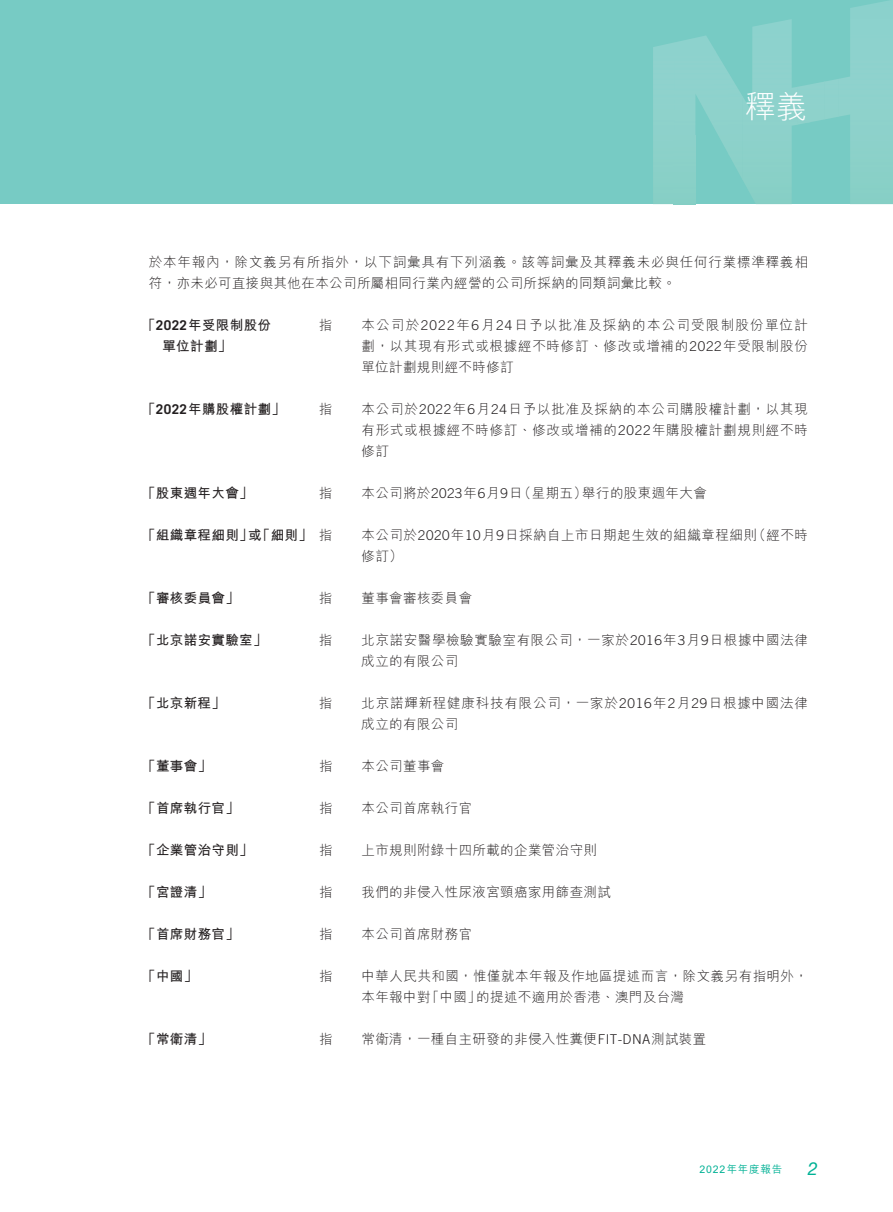
<style>
.page{position:relative;width:893px;height:1212px;background:#fff}
.page>*{position:absolute;margin:0;border:0;box-sizing:border-box;transform-origin:0 0}
.t1{font:300 31.5px "M Hei HK";color:#fff}
.t2{font:italic 18px "Helvetica Neue LT Std";color:#00b195}
.t3{font:300 13.5px/21px "M Hei HK";letter-spacing:.04em;color:#231f20}
.t4{font:700 13.5px/21px "M Hei HK";letter-spacing:.03em;color:#231f20}
.t5{font:300 13.5px/21px "M Hei HK";letter-spacing:.065em;color:#231f20}
.t6{font:300 13.5px "M Hei HK";letter-spacing:.06em;color:#231f20}
.t7{font:300 13.5px "M Hei HK";letter-spacing:.09em;color:#231f20}
.t8{font:500 10.5px "M Hei HK";letter-spacing:.08em;color:#00b195}
.s1{font-family:"Trade Gothic LT Std"}
</style>
<div class="page">
<div style="left:0;top:0;width:893px;height:204px;background:#77cbc4"></div>
<img style="left:839px;top:0;width:54px;height:204px">
<img style="left:743px;top:19px;width:54px;height:185px">
<img style="left:674px;top:36px;width:41px;height:100px">
<div style="left:653px;top:43px;width:21px;height:161px;background:#8dd1cb"></div>
<img style="left:715px;top:51px;width:14px;height:103px">
<img style="left:729px;top:74px;width:14px;height:106px">
<img style="left:825px;top:79px;width:14px;height:40px">
<img style="left:797px;top:81px;width:28px;height:41px">
<img style="left:797px;top:122px;width:13px;height:3px">
<img style="left:674px;top:136px;width:21px;height:68px">
<h1 class="t1" style="left:745px;top:90px;width:64px">釋義</h1>
<p class="t5" style="left:149px;top:252px;width:661px">於本年報內，除文義另有所指外，以下詞彙具有下列涵義。該等詞彙及其釋義未必與任何行業標準釋義相符，亦未必可直接與其他在本公司所屬相同行業內經營的公司所採納的同類詞彙比較。</p>
<p class="t4" style="left:162px;top:314px;width:110px;text-indent:-20px">「<span class="s1">2022</span>年受限制股份單位計劃「</p>
<p class="t7" style="left:361px;top:318px;width:448px">本公司於<span class="s1">2022</span>年<span class="s1">6</span>月<span class="s1">24</span>日予以批准及採納的本公司受限制股份單位計</p>
<p class="t3" style="left:319px;top:315px;width:15px">指</p>
<p class="t3" style="left:361px;top:336px;width:448px">劃，以其現有形式或根據經不時修訂、修改或增補的<span class="s1">2022</span>年受限制股份單位計劃規則經不時修訂</p>
<p class="t6" style="left:361px;top:402px;width:448px">本公司於<span class="s1">2022</span>年<span class="s1">6</span>月<span class="s1">24</span>日予以批准及採納的本公司購股權計劃，以其現</p>
<p class="t4" style="left:142px;top:398px;width:144px">「<span class="s1">2022</span>年購股權計劃」</p>
<p class="t3" style="left:319px;top:399px;width:15px">指</p>
<p class="t4" style="left:142px;top:482px;width:112px">「股東週年大會」</p>
<p class="t3" style="left:319px;top:483px;width:15px">指</p>
<p class="t3" style="left:361px;top:420px;width:448px">有形式或根據經不時修訂、修改或增補的<span class="s1">2022</span>年購股權計劃規則經不時修訂</p>
<p class="t3" style="left:582px;top:483px;width:126px">舉行的股東週年大會</p>
<p class="t3" style="left:518px;top:483px;width:71px">（星期五）</p>
<p class="t3" style="left:361px;top:483px;width:163px">本公司將於<span class="s1">2023</span>年<span class="s1">6</span>月<span class="s1">9</span>日</p>
<p class="t4" style="left:142px;top:524px;width:171px">「組織章程細則」「細則」</p>
<p class="t4" style="left:248px;top:524px;width:15px">或</p>
<p class="t3" style="left:319px;top:525px;width:15px">指</p>
<p class="t3" style="left:752px;top:525px;width:57px">（經不時</p>
<p class="t3" style="left:361px;top:525px;width:397px">本公司於<span class="s1">2020</span>年<span class="s1">10</span>月<span class="s1">9</span>日採納自上市日期起生效的組織章程細則</p>
<p class="t4" style="left:142px;top:587px;width:98px">「審核委員會」</p>
<p class="t3" style="left:319px;top:588px;width:15px">指</p>
<p class="t3" style="left:361px;top:546px;width:43px">修訂(</p>
<p class="t3" style="left:361px;top:588px;width:112px">董事會審核委員會</p>
<p class="t4" style="left:142px;top:629px;width:126px">「北京諾安實驗室」</p>
<p class="t3" style="left:319px;top:630px;width:15px">指</p>
<p class="t3" style="left:361px;top:630px;width:448px">北京諾安醫學檢驗實驗室有限公司，一家於<span class="s1">2016</span>年<span class="s1">3</span>月<span class="s1">9</span>日根據中國法律</p>
<p class="t4" style="left:142px;top:692px;width:84px">「北京新程」</p>
<p class="t3" style="left:319px;top:693px;width:15px">指</p>
<p class="t3" style="left:361px;top:651px;width:98px">成立的有限公司</p>
<p class="t6" style="left:361px;top:696px;width:448px">北京諾輝新程健康科技有限公司，一家於<span class="s1">2016</span>年<span class="s1">2</span>月<span class="s1">29</span>日根據中國法律</p>
<p class="t4" style="left:142px;top:755px;width:71px">「董事會」</p>
<p class="t3" style="left:319px;top:756px;width:15px">指</p>
<p class="t3" style="left:361px;top:714px;width:98px">成立的有限公司</p>
<p class="t3" style="left:361px;top:756px;width:84px">本公司董事會</p>
<p class="t4" style="left:142px;top:797px;width:98px">「首席執行官」</p>
<p class="t3" style="left:319px;top:798px;width:15px">指</p>
<p class="t3" style="left:361px;top:798px;width:112px">本公司首席執行官</p>
<p class="t4" style="left:142px;top:839px;width:112px">「企業管治守則」</p>
<p class="t3" style="left:319px;top:840px;width:15px">指</p>
<p class="t3" style="left:361px;top:840px;width:237px">上市規則附錄十四所載的企業管治守則</p>
<p class="t4" style="left:142px;top:881px;width:71px">「宮證清」</p>
<p class="t3" style="left:319px;top:882px;width:15px">指</p>
<p class="t3" style="left:361px;top:882px;width:251px">我們的非侵入性尿液宮頸癌家用篩查測試</p>
<p class="t4" style="left:142px;top:923px;width:98px">「首席財務官」</p>
<p class="t3" style="left:319px;top:924px;width:15px">指</p>
<p class="t3" style="left:361px;top:924px;width:112px">本公司首席財務官</p>
<p class="t4" style="left:142px;top:965px;width:57px">「中國」</p>
<p class="t3" style="left:319px;top:966px;width:15px">指</p>
<p class="t3" style="left:361px;top:966px;width:448px">中華人民共和國，惟僅就本年報及作地區提述而言，除文義另有指明外，</p>
<p class="t4" style="left:142px;top:1028px;width:71px">「常衛清」</p>
<p class="t3" style="left:319px;top:1029px;width:15px">指</p>
<p class="t3" style="left:361px;top:987px;width:71px">本年報中對</p>
<p class="t3" style="left:361px;top:1029px;width:346px">常衛清，一種自主研發的非侵入性糞便<span class="s1">FIT-DNA</span>測試裝置</p>
<p class="t3" style="left:476px;top:987px;width:209px">的提述不適用於香港、澳門及台灣</p>
<p class="t3" style="left:426px;top:987px;width:57px">「中國」</p>
<p class="t8" style="left:699px;top:1162px;width:84px">2022年年度報告</p>
<h2 class="t2" style="left:808px;top:1158px;width:12px">2</h2>
</div>
